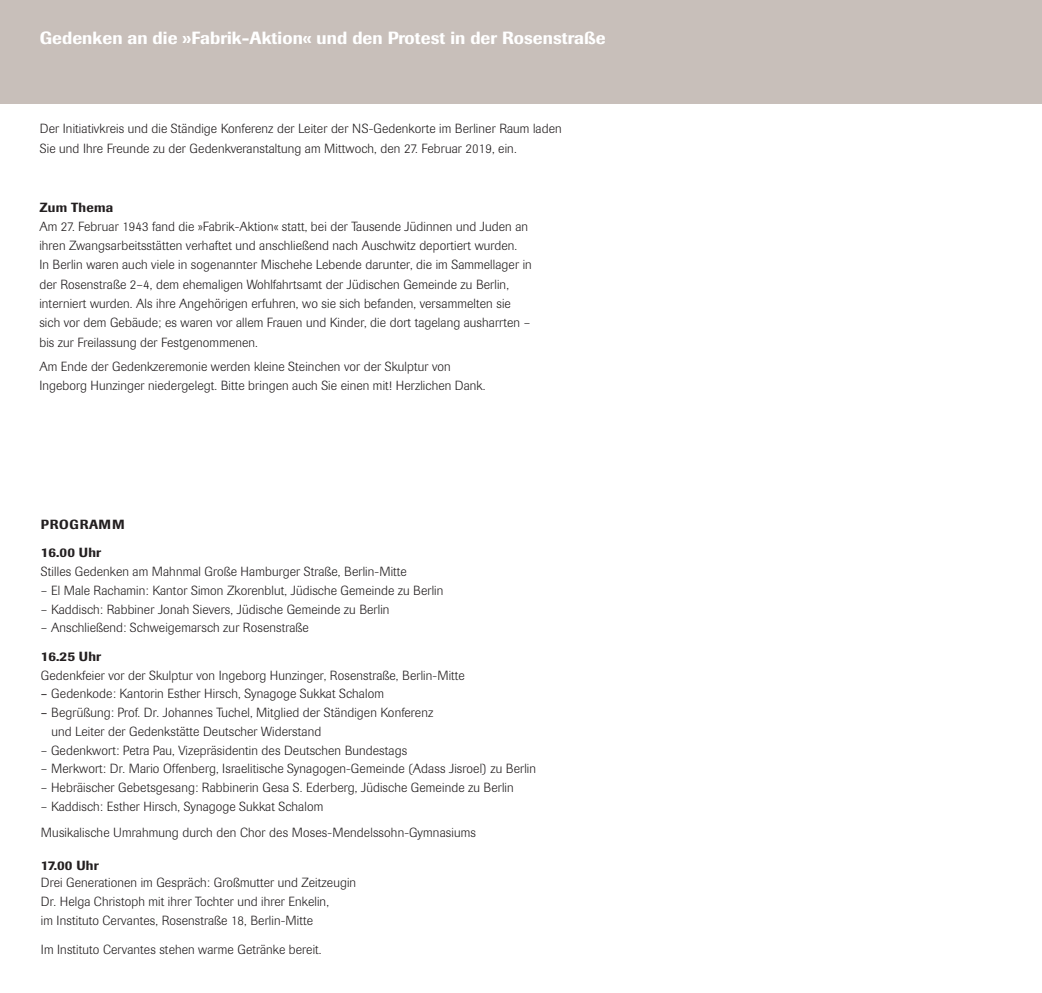
<style>
.page{position:relative;width:1042px;height:993px;background:#fff}
.page>*{position:absolute;margin:0;border:0;box-sizing:border-box;transform-origin:0 0}
.MainHead_Unive{font:500 17.5px "Imago";letter-spacing:.005em;color:#fff}
.Title_Univers_67{font:300 13.12px/18.7px "Imago";letter-spacing:.01em;color:#231f20}
.Body_Univers_47{font:300 13.12px/19.2px "Imago";letter-spacing:.01em;color:#231f20}
.Title_Univers_67-2{font:500 13.12px "Imago";letter-spacing:.03em;color:#231f20}
.Title_Univers_67-3{font:500 13.12px "Imago";letter-spacing:.05em;color:#231f20}
.s1{font-weight:500}
.s2{font-weight:400}
</style>
<div class="page">
<div style="left:0;top:0;width:1042px;height:104px;background:#c8bfba"></div>
<p class="MainHead_Unive" style="left:40px;top:27px;width:567px">Gedenken an die »Fabrik-Aktion« und den Protest in der Rosenstraße</p>
<p class="Body_Univers_47" style="left:40px;top:119px;width:523px">Der Initiativkreis und die Ständige Konferenz der Leiter der NS-Gedenkorte im Berliner Raum laden<br>Sie und Ihre Freunde zu der Gedenkveranstaltung am Mittwoch, den 27. Februar 2019, ein.</p>
<p class="Title_Univers_67-2" style="left:39px;top:199px;width:75px">Zum Thema</p>
<p class="Body_Univers_47" style="left:39px;top:217px;width:494px">Am 27. Februar 1943 fand die »Fabrik-Aktion« statt, bei der Tausende Jüdinnen und Juden an ihren Zwangsarbeitsstätten verhaftet und anschließend nach Auschwitz deportiert wurden.<br>In Berlin waren auch viele in sogenannter Mischehe Lebende darunter, die im Sammellager in der Rosenstraße 2–4, dem ehemaligen Wohlfahrtsamt der Jüdischen Gemeinde zu Berlin, interniert wurden. Als ihre Angehörigen erfuhren, wo sie sich befanden, versammelten sie sich vor dem Gebäude; es waren vor allem Frauen und Kinder, die dort tagelang ausharrten – bis zur Freilassung der Festgenommenen.</p>
<p class="Body_Univers_47" style="left:39px;top:357px;width:448px">Am Ende der Gedenkzeremonie werden kleine Steinchen vor der Skulptur von<br>Ingeborg Hunzinger niedergelegt. Bitte bringen auch Sie einen mit! Herzlichen Dank.</p>
<p class="Title_Univers_67-3" style="left:41px;top:516px;width:85px">PROGRAMM</p>
<p class="Title_Univers_67" style="left:41px;top:543px;width:367px"><span class="s1">16.00 Uhr<br></span>Stilles Gedenken am Mahnmal Große Hamburger Straße, Berlin-Mitte</p>
<p class="Title_Univers_67" style="left:41px;top:581px;width:404px">– El Male Rachamin: Kantor Simon Zkorenblut, Jüdische Gemeinde zu Berlin</p>
<p class="Title_Univers_67" style="left:41px;top:599px;width:350px">– Kaddisch: Rabbiner Jonah Sievers, Jüdische Gemeinde zu Berlin</p>
<p class="Title_Univers_67" style="left:41px;top:618px;width:269px">– Anschließend: Schweigemarsch zur Rosenstraße</p>
<p class="Title_Univers_67" style="left:41px;top:647px;width:425px"><span class="s1">16.25 Uhr<br></span>Gedenkfeier vor der Skulptur von Ingeborg Hunzinger, Rosenstraße, Berlin-Mitte</p>
<p class="Title_Univers_67" style="left:41px;top:684px;width:344px"><span class="s2">–</span> Gedenkode: Kantorin Esther Hirsch, Synagoge Sukkat Schalom</p>
<p class="Title_Univers_67" style="left:51px;top:703px;width:383px;text-indent:-10px"><span class="s2">–</span> Begrüßung: Prof. Dr. Johannes Tuchel, Mitglied der Ständigen Konferenz und Leiter der Gedenkstätte Deutscher Widerstand</p>
<p class="Title_Univers_67" style="left:41px;top:740px;width:368px">– Gedenkwort: Petra Pau, Vizepräsidentin des Deutschen Bundestags</p>
<p class="Title_Univers_67" style="left:41px;top:759px;width:497px">– Merkwort: Dr. Mario Offenberg, Israelitische Synagogen-Gemeinde (Adass Jisroel) zu Berlin</p>
<p class="Title_Univers_67" style="left:41px;top:778px;width:474px">– Hebräischer Gebetsgesang: Rabbinerin Gesa S. Ederberg, Jüdische Gemeinde zu Berlin</p>
<p class="Title_Univers_67" style="left:41px;top:796px;width:284px">– Kaddisch: Esther Hirsch, Synagoge Sukkat Schalom</p>
<p class="Title_Univers_67" style="left:41px;top:823px;width:436px">Musikalische Umrahmung durch den Chor des Moses-Mendelssohn-Gymnasiums</p>
<p class="Title_Univers_67" style="left:41px;top:857px;width:317px;line-height:17px"><span class="s1">17.00 Uhr<br></span>Drei Generationen im Gespräch: Großmutter und Zeitzeugin</p>
<p class="Title_Univers_67" style="left:41px;top:891px;width:290px">Dr. Helga Christoph mit ihrer Tochter und ihrer Enkelin, im Instituto Cervantes, Rosenstraße 18, Berlin-Mitte</p>
<p class="Title_Univers_67" style="left:41px;top:939px;width:282px">Im Instituto Cervantes stehen warme Getränke bereit.</p>
</div>
